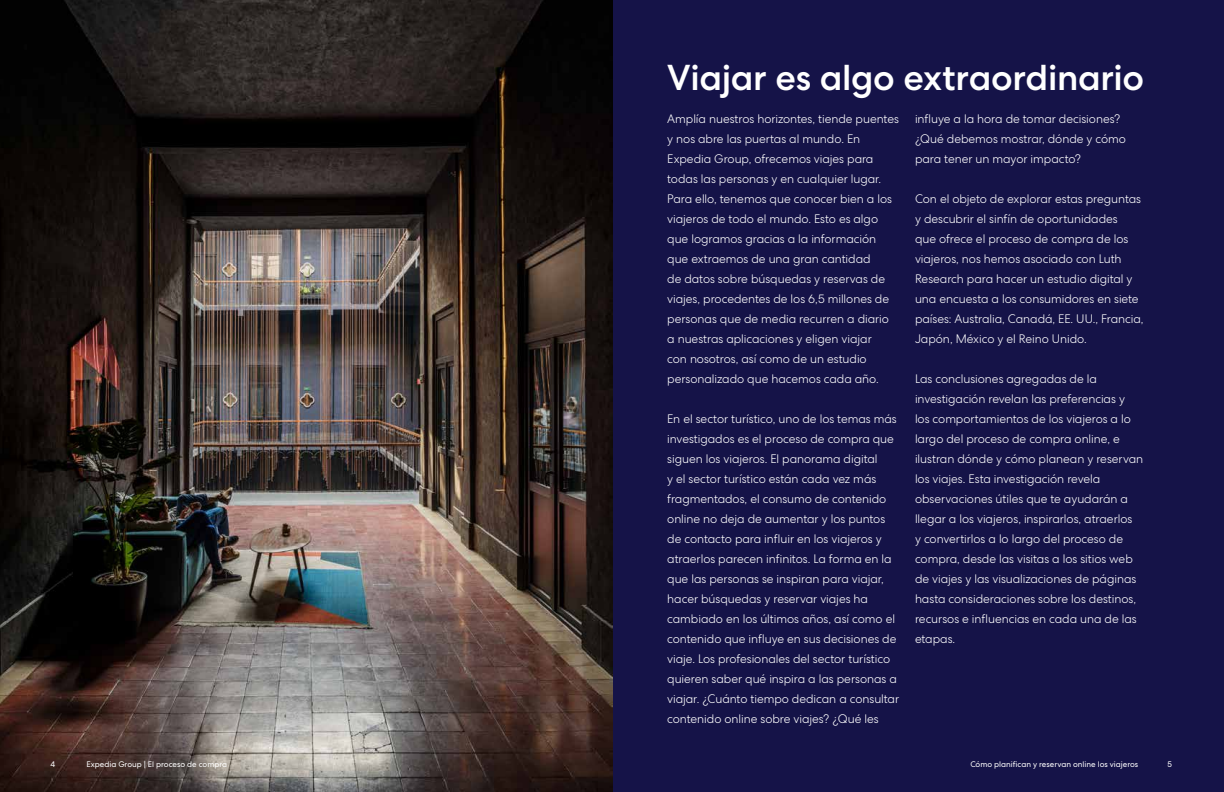
<style>
.page{position:relative;width:1224px;height:792px;background:#151348}
.page>*{position:absolute;margin:0;border:0;box-sizing:border-box;transform-origin:0 0}
.t1{font:500 36px "Centra No 2";letter-spacing:-.01em;color:#fff}
.t2{font:300 12px/20px "Centra No 2";letter-spacing:-.005em;color:#fff}
.t3{font:8px "Centra No 2";color:#fff}
</style>
<div class="page">
<img style="left:0;top:0;width:612px;height:792px">
<h1 class="t1" style="left:667px;top:56px;width:478px">Viajar es algo extraordinario</h1>
<p class="t2" style="left:667px;top:108px;width:233px">Amplía nuestros horizontes, tiende puentes y nos abre las puertas al mundo. En Expedia Group, ofrecemos viajes para todas las personas y en cualquier lugar.<br>Para ello, tenemos que conocer bien a los viajeros de todo el mundo. Esto es algo que logramos gracias a la información que extraemos de una gran cantidad<br>de datos sobre búsquedas y reservas de viajes, procedentes de los 6,5 millones de personas que de media recurren a diario a nuestras aplicaciones y eligen viajar<br>con nosotros, así como de un estudio personalizado que hacemos cada año.</p>
<p class="t2" style="left:667px;top:408px;width:233px">En el sector turístico, uno de los temas más investigados es el proceso de compra que siguen los viajeros. El panorama digital<br>y el sector turístico están cada vez más fragmentados, el consumo de contenido online no deja de aumentar y los puntos de contacto para influir en los viajeros y atraerlos parecen infinitos. La forma en la que las personas se inspiran para viajar, hacer búsquedas y reservar viajes ha cambiado en los últimos años, así como el contenido que influye en sus decisiones de viaje. Los profesionales del sector turístico quieren saber qué inspira a las personas a viajar. ¿Cuánto tiempo dedican a consultar contenido online sobre viajes? ¿Qué les</p>
<p class="t2" style="left:915px;top:109px;width:213px">influye a la hora de tomar decisiones? ¿Qué debemos mostrar, dónde y cómo para tener un mayor impacto?</p>
<p class="t2" style="left:915px;top:189px;width:230px">Con el objeto de explorar estas preguntas y descubrir el sinfín de oportunidades<br>que ofrece el proceso de compra de los viajeros, nos hemos asociado con Luth Research para hacer un estudio digital y una encuesta a los consumidores en siete países: Australia, Canadá, EE. UU., Francia, Japón, México y el Reino Unido.</p>
<p class="t2" style="left:915px;top:369px;width:230px">Las conclusiones agregadas de la investigación revelan las preferencias y<br>los comportamientos de los viajeros a lo largo del proceso de compra online, e ilustran dónde y cómo planean y reservan los viajes. Esta investigación revela observaciones útiles que te ayudarán a llegar a los viajeros, inspirarlos, atraerlos<br>y convertirlos a lo largo del proceso de compra, desde las visitas a los sitios web de viajes y las visualizaciones de páginas hasta consideraciones sobre los destinos, recursos e influencias en cada una de las etapas.</p>
<p class="t3" style="left:51px;top:759px;width:6px">4</p>
<p class="t3" style="left:87px;top:759px;width:142px">Expedia Group | El proceso de compra</p>
<p class="t3" style="left:970px;top:759px;width:169px">Cómo planifican y reservan online los viajeros</p>
<p class="t3" style="left:1168px;top:759px;width:6px">5</p>
</div>
